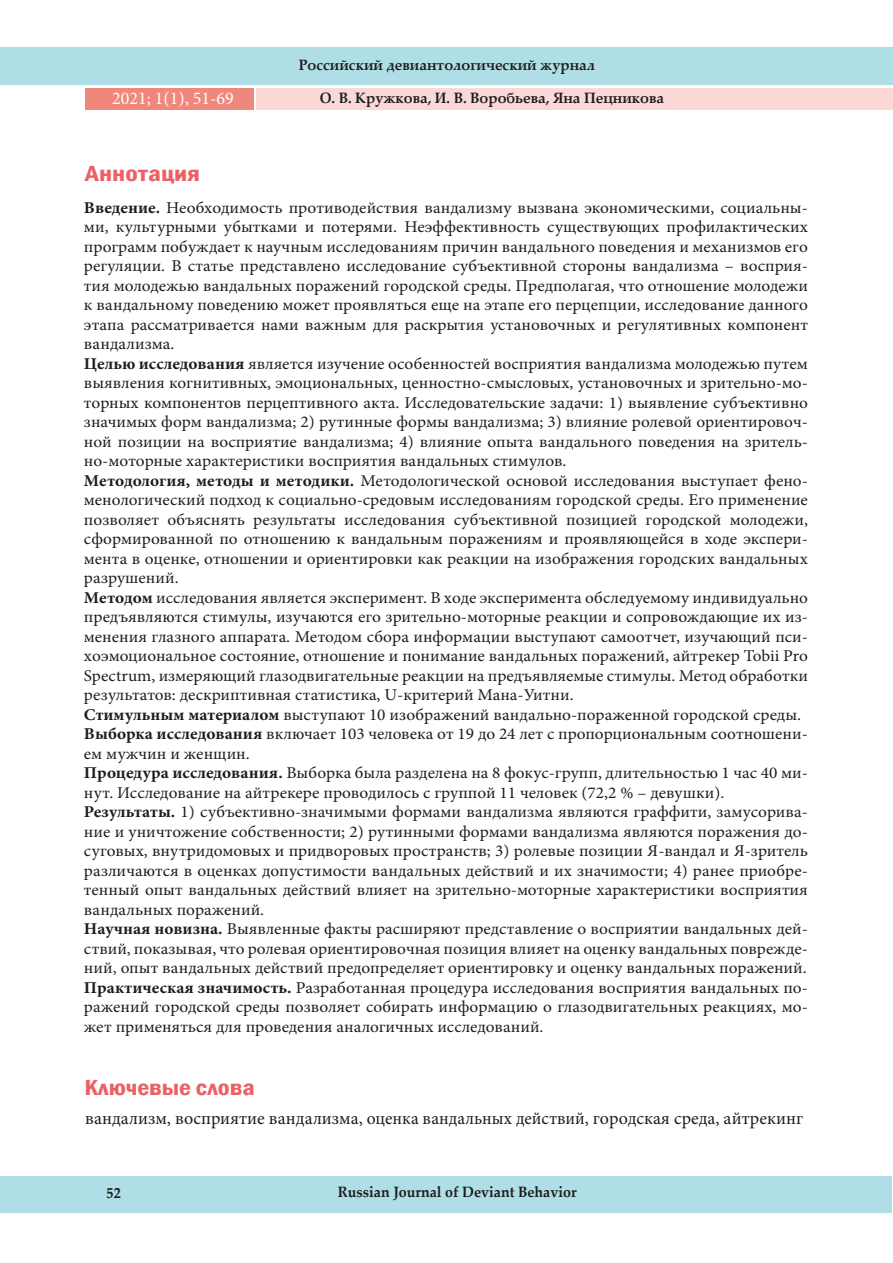
<style>
.page{position:relative;width:893px;height:1263px;background:#fff}
.page>*{position:absolute;margin:0;border:0;box-sizing:border-box;transform-origin:0 0}
.t1{font:600 condensed 22.5px "Franklin Gothic";color:#eb6166;scale:1.15 1}
.t2{font:600 condensed 22.5px "Franklin Gothic";color:#eb6166;scale:1.2 1}
.t3{font:18px "Minion Pro";color:#1d1d1b}
.t4{font:18px "Minion Pro";color:#fff}
.t5{font:16.5px/19.5px "Minion Pro";color:#1d1d1b;text-align:justify;scale:1.05 1}
.t6{font:700 15px "Palatino Linotype";color:#1d1d1b;scale:.95 1}
.s1{font-weight:700}
</style>
<div class="page">
<div style="left:0;top:48px;width:893px;height:37px;background:#afdee7"></div>
<div style="left:0;top:1176px;width:892px;height:37px;background:#afdee7"></div>
<hr style="left:892px;top:48px;width:1px;height:37px;background:#5fbecf">
<hr style="left:892px;top:1176px;width:1px;height:37px;background:#5fbecf">
<div style="left:256px;top:88px;width:637px;height:22px;background:#fad8d5"></div>
<div style="left:85px;top:88px;width:168px;height:22px;background:#f0877d"></div>
<p class="t6" style="left:299px;top:54px;width:313px">Российский девиантологический журнал</p>
<p class="t4" style="left:112px;top:86px;width:123px">2021; 1(1), 51-69</p>
<p class="t6" style="left:320px;top:87px;width:364px">О. В. Кружкова, И. В. Воробьева, Яна Пецникова</p>
<p class="t2" style="left:85px;top:158px;width:97px">Аннотация</p>
<p class="t5" style="left:84px;top:198px;width:691px"><span class="s1">Введение.</span> Необходимость противодействия вандализму вызвана экономическими, социальны&shy;ми, культурными убытками и потерями. Неэффективность существующих профилактических программ побуждает к научным исследованиям причин вандального поведения и механизмов его регуляции. В статье представлено исследование субъективной стороны вандализма – восприя&shy;тия молодежью вандальных поражений городской среды. Предполагая, что отношение молодежи к вандальному поведению может проявляться еще на этапе его перцепции, исследование данного этапа рассматривается нами важным для раскрытия установочных и регулятивных компонент вандализма.</p>
<p class="t5" style="left:84px;top:354px;width:691px"><span class="s1">Целью исследования</span> является изучение особенностей восприятия вандализма молодежью путем выявления когнитивных, эмоциональных, ценностно-смысловых, установочных и зрительно-мо&shy;торных компонентов перцептивного акта. Исследовательские задачи: 1) выявление субъективно значимых форм вандализма; 2) рутинные формы вандализма; 3) влияние ролевой ориентировоч&shy;ной позиции на восприятие вандализма; 4) влияние опыта вандального поведения на зритель&shy;но-моторные характеристики восприятия вандальных стимулов.</p>
<p class="t5" style="left:84px;top:471px;width:691px"><span class="s1">Методология, методы и методики.</span> Методологической основой исследования выступает фено&shy;менологический подход к социально-средовым исследованиям городской среды. Его применение позволяет объяснять результаты исследования субъективной позицией городской молодежи, сформированной по отношению к вандальным поражениям и проявляющейся в ходе экспери&shy;мента в оценке, отношении и ориентировки как реакции на изображения городских вандальных разрушений.</p>
<p class="t5" style="left:84px;top:588px;width:691px"><span class="s1">Методом</span> исследования является эксперимент. В ходе эксперимента обследуемому индивидуально предъявляются стимулы, изучаются его зрительно-моторные реакции и сопровождающие их из&shy;менения глазного аппарата. Методом сбора информации выступают самоотчет, изучающий пси&shy;хоэмоциональное состояние, отношение и понимание вандальных поражений, айтрекер Tobii Pro Spectrum, измеряющий глазодвигательные реакции на предъявляемые стимулы. Метод обработки результатов: дескриптивная статистика, U-критерий Мана-Уитни.</p>
<p class="t5" style="left:84px;top:705px;width:684px"><span class="s1">Стимульным материалом</span> выступают 10 изображений вандально-пораженной городской среды.</p>
<p class="t5" style="left:84px;top:724px;width:691px"><span class="s1">Выборка исследования</span> включает 103 человека от 19 до 24 лет с пропорциональным соотношени&shy;ем мужчин и женщин.</p>
<p class="t5" style="left:84px;top:763px;width:691px"><span class="s1">Процедура исследования.</span> Выборка была разделена на 8 фокус-групп, длительностью 1 час 40 ми&shy;нут. Исследование на айтрекере проводилось с группой 11 человек (72,2 % – девушки).</p>
<p class="t5" style="left:84px;top:802px;width:691px"><span class="s1">Результаты.</span> 1) субъективно-значимыми формами вандализма являются граффити, замусорива&shy;ние и уничтожение собственности; 2) рутинными формами вандализма являются поражения до&shy;суговых, внутридомовых и придворовых пространств; 3) ролевые позиции Я-вандал и Я-зритель различаются в оценках допустимости вандальных действий и их значимости; 4) ранее приобре&shy;тенный опыт вандальных действий влияет на зрительно-моторные характеристики восприятия вандальных поражений.</p>
<p class="t5" style="left:84px;top:919px;width:691px"><span class="s1">Научная новизна.</span> Выявленные факты расширяют представление о восприятии вандальных дей&shy;ствий, показывая, что ролевая ориентировочная позиция влияет на оценку вандальных поврежде&shy;ний, опыт вандальных действий предопределяет ориентировку и оценку вандальных поражений.</p>
<p class="t5" style="left:84px;top:978px;width:691px"><span class="s1">Практическая значимость.</span> Разработанная процедура исследования восприятия вандальных по&shy;ражений городской среды позволяет собирать информацию о глазодвигательных реакциях, мо&shy;жет применяться для проведения аналогичных исследований.</p>
<p class="t1" style="left:85px;top:1072px;width:149px">Ключевые слова</p>
<p class="t3" style="left:85px;top:1106px;width:720px">вандализм, восприятие вандализма, оценка вандальных действий, городская среда, айтрекинг</p>
<p class="t6" style="left:107px;top:1182px;width:16px">52</p>
<p class="t6" style="left:338px;top:1181px;width:253px">Russian Journal of Deviant Behavior</p>
</div>
